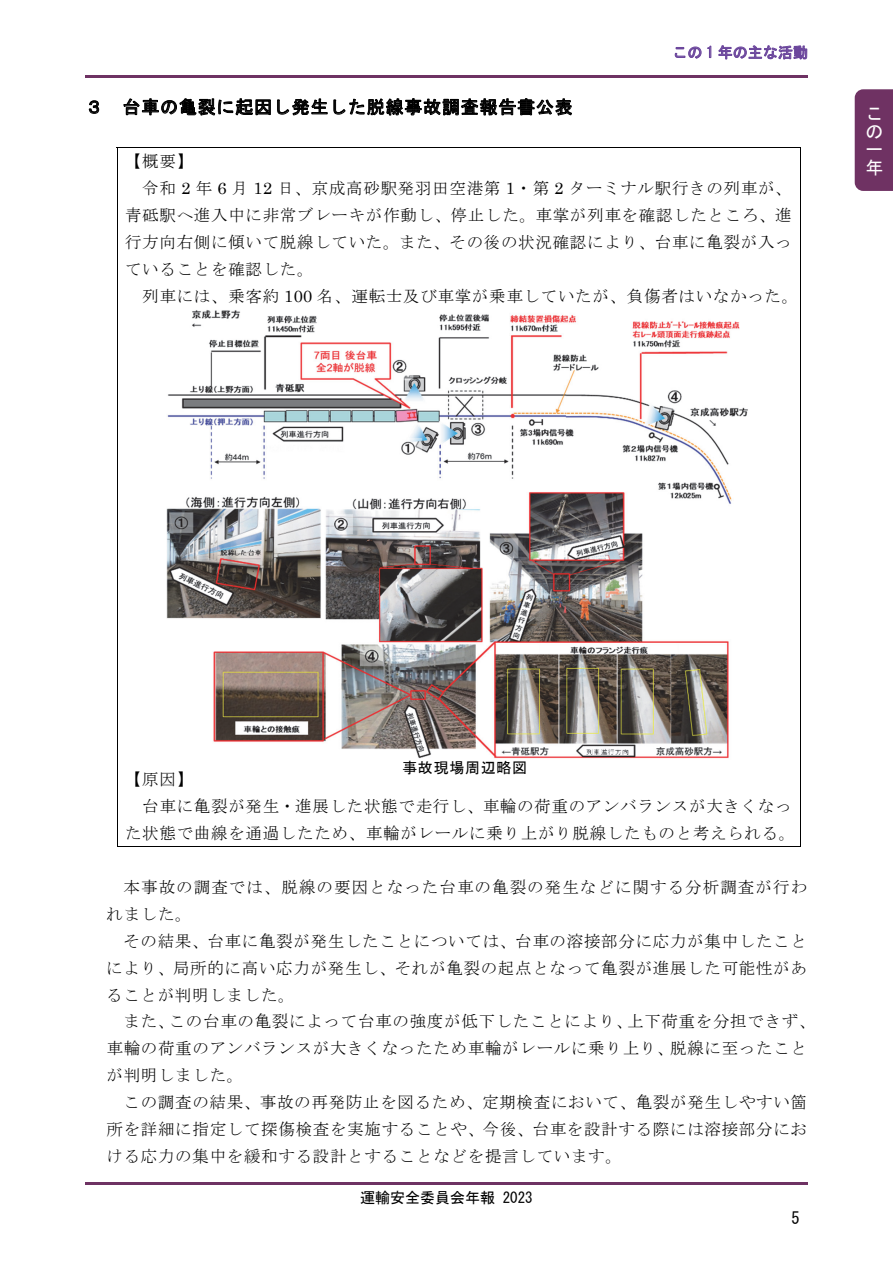
<style>
.page{position:relative;width:893px;height:1263px;background:#fff}
.page>*{position:absolute;margin:0;border:0;box-sizing:border-box;transform-origin:0 0}
.t1{font:18px "MS Gothic";letter-spacing:.045em;color:#000}
.t2{font:18px/18px "MS Gothic";color:#fff;text-align:justify}
.t3{font:16.5px/26.8px "MS Mincho";letter-spacing:.045em;color:#000;text-align:justify}
.t4{font:16.5px/26.8px "MS Mincho";letter-spacing:.065em;color:#000}
.t5{font:16.5px "MS Gothic";color:#000}
.t6{font:15px "MS Gothic";color:#000}
.t7{font:15px "MS Gothic";color:#6b469c}
.t8{font:15px "MS Gothic";letter-spacing:.05em;color:#000}
.s1{font-family:"Century"}
</style>
<div class="page">
<hr style="left:85px;top:75px;width:723px;height:3px;background:#6e3263">
<hr style="left:85px;top:1182px;width:723px;height:2px;background:#6e3263">
<img style="left:166px;top:310px;width:582px;height:449px">
<hr style="left:117px;top:147px;width:684px;height:1px;background:#000">
<hr style="left:117px;top:148px;width:1px;height:699px;background:#000">
<hr style="left:117px;top:846px;width:683px;height:1px;background:#000">
<hr style="left:800px;top:148px;width:1px;height:699px;background:#000">
<div style="left:855px;top:89px;width:38px;height:102px;background:#6f3263"></div>
<p class="t7" style="left:672px;top:45px;width:137px">この 1 年の主な活動</p>
<p class="t1" style="left:85px;top:98px;width:489px">３ 台車の亀裂に起因し発生した脱線事故調査報告書公表</p>
<p class="t3" style="left:125px;top:148px;width:70px">【概要】</p>
<p class="t3" style="left:142px;top:175px;width:651px">令和 <span class="s1">2</span> 年 <span class="s1">6</span> 月 <span class="s1">12</span> 日、京成高砂駅発羽田空港第 <span class="s1">1</span>・第 <span class="s1">2</span> ターミナル駅行きの列車が、</p>
<p class="t3" style="left:125px;top:202px;width:668px">青砥駅へ進入中に非常ブレーキが作動し、停止した。車掌が列車を確認したところ、進</p>
<p class="t3" style="left:125px;top:228px;width:668px">行方向右側に傾いて脱線していた。また、その後の状況確認により、台車に亀裂が入っ</p>
<p class="t3" style="left:125px;top:255px;width:190px">ていることを確認した。</p>
<p class="t3" style="left:142px;top:282px;width:657px">列車には、乗客約 <span class="s1">100</span> 名、運転士及び車掌が乗車していたが、負傷者はいなかった。</p>
<p class="t2" style="left:865px;top:104px;width:18px">この一年</p>
<p class="t8" style="left:402px;top:760px;width:126px">事故現場周辺略図</p>
<p class="t3" style="left:125px;top:765px;width:70px">【原因】</p>
<p class="t3" style="left:142px;top:792px;width:651px">台車に亀裂が発生・進展した状態で走行し、車輪の荷重のアンバランスが大きくなっ</p>
<p class="t3" style="left:125px;top:819px;width:672px">た状態で曲線を通過したため、車輪がレールに乗り上がり脱線したものと考えられる。</p>
<p class="t4" style="left:106px;top:874px;width:702px;text-indent:17px">本事故の調査では、脱線の要因となった台車の亀裂の発生などに関する分析調査が行われました。</p>
<p class="t3" style="left:106px;top:927px;width:702px;text-indent:17px">その結果、台車に亀裂が発生したことについては、台車の溶接部分に応力が集中したことにより、局所的に高い応力が発生し、それが亀裂の起点となって亀裂が進展した可能性があることが判明しました。</p>
<p class="t3" style="left:106px;top:1008px;width:711px;text-align:left;text-indent:17px">また、この台車の亀裂によって台車の強度が低下したことにより、上下荷重を分担できず、車輪の荷重のアンバランスが大きくなったため車輪がレールに乗り上り、脱線に至ったことが判明しました。</p>
<p class="t3" style="left:106px;top:1088px;width:702px;text-indent:17px">この調査の結果、事故の再発防止を図るため、定期検査において、亀裂が発生しやすい箇所を詳細に指定して探傷検査を実施することや、今後、台車を設計する際には溶接部分における応力の集中を緩和する設計とすることなどを提言しています。</p>
<p class="t6" style="left:360px;top:1190px;width:174px">運輸安全委員会年報 2023</p>
<p class="t5" style="left:791px;top:1210px;width:10px">5</p>
</div>
